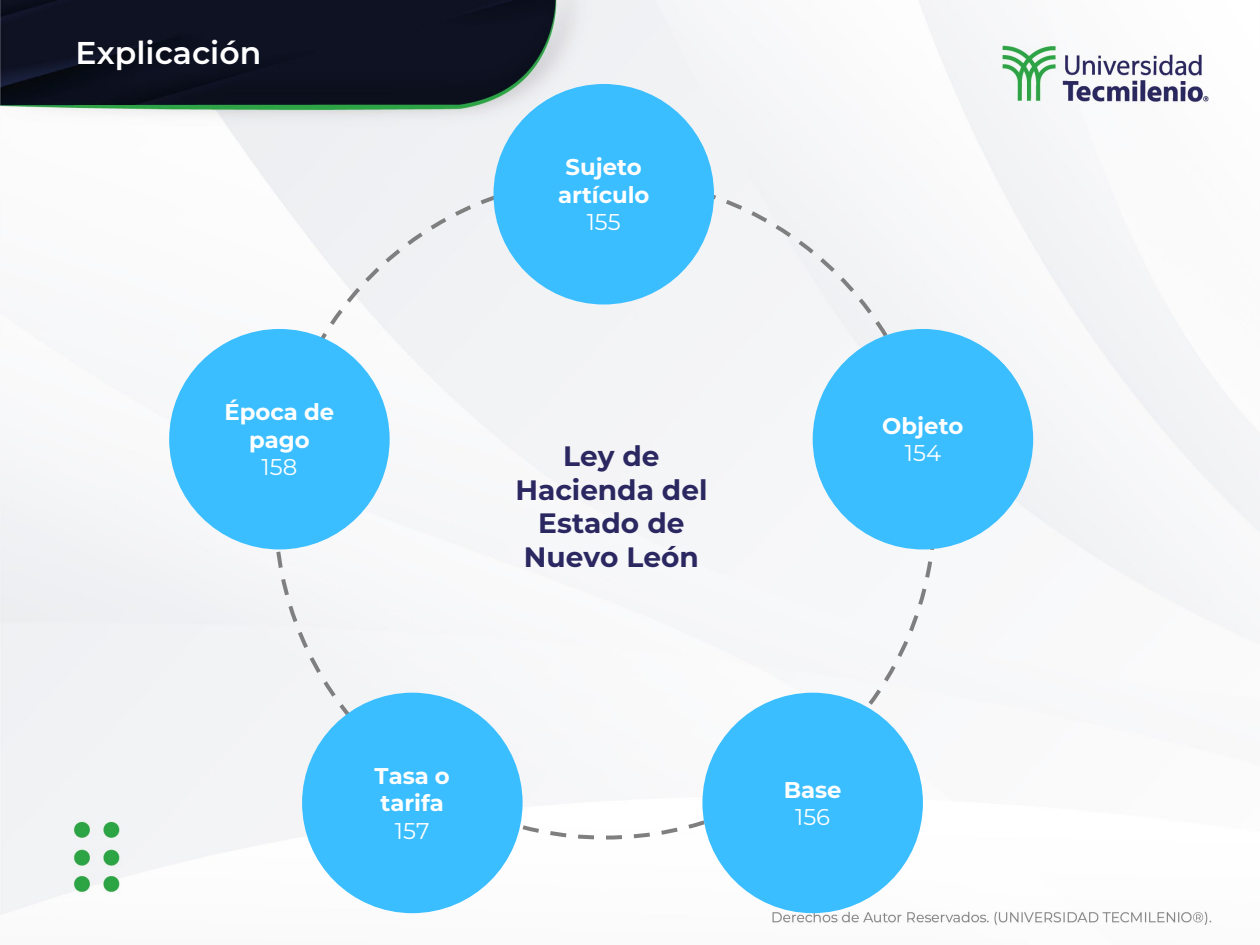
<style>
.page{position:relative;width:1260px;height:945px;background:#fff}
.page>*{position:absolute;margin:0;border:0;box-sizing:border-box;transform-origin:0 0}
.t1{font:600 31.5px "Montserrat";color:#fff}
.t2{font:700 28px/33.6px "Montserrat";color:#2b2861;text-align:center}
.t3{font:700 22.75px/27.3px "Montserrat";color:#fff;text-align:center}
.t4{font:22.75px "Montserrat";color:#fff}
</style>
<div class="page">
<img style="left:0;top:0;width:1260px;height:925px">
<div style="left:494px;top:84px;width:220px;height:220px;background:#3abeff;border-radius:50%"></div>
<div style="left:813px;top:329px;width:220px;height:220px;background:#3abeff;border-radius:50%"></div>
<div style="left:702px;top:693px;width:221px;height:220px;background:#3abeff;border-radius:50%"></div>
<div style="left:302px;top:693px;width:221px;height:220px;background:#3abeff;border-radius:50%"></div>
<div style="left:169px;top:329px;width:221px;height:220px;background:#3abeff;border-radius:50%"></div>
<h1 class="t1" style="left:76px;top:31px;width:187px">Explicación</h1>
<p class="t3" style="left:225px;top:397px;width:111px">Época de pago</p>
<p class="t4" style="left:262px;top:451px;width:37px">158</p>
<p class="t3" style="left:558px;top:152px;width:93px">Sujeto artículo</p>
<p class="t4" style="left:587px;top:206px;width:36px">155</p>
<p class="t2" style="left:515px;top:438px;width:194px">Ley de<br>Hacienda del<br>Estado de<br>Nuevo León</p>
<p class="t3" style="left:882px;top:411px;width:83px">Objeto</p>
<p class="t4" style="left:905px;top:437px;width:38px">154</p>
<p class="t3" style="left:375px;top:761px;width:77px;text-align:left">Tasa o tarifa</p>
<p class="t4" style="left:395px;top:815px;width:36px">157</p>
<p class="t3" style="left:784px;top:775px;width:59px">Base</p>
<p class="t4" style="left:795px;top:801px;width:36px">156</p>
</div>
